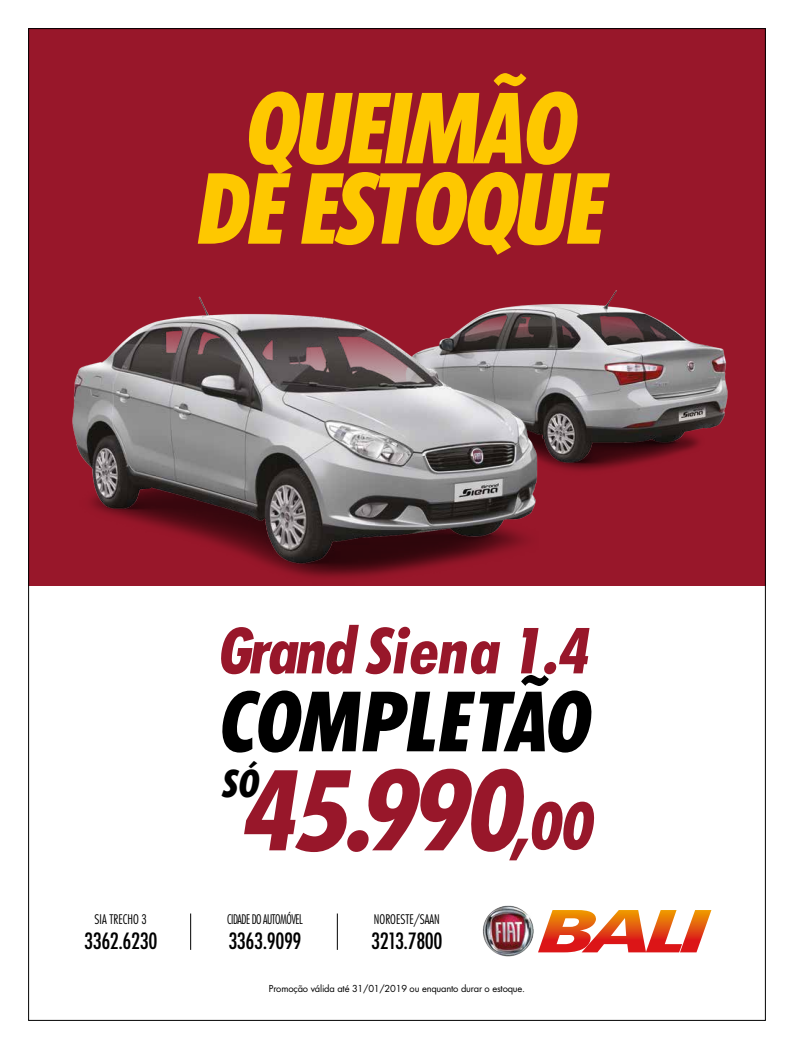
<style>
.page{position:relative;width:794px;height:1049px;background:#fff}
.page>*{position:absolute;margin:0;border:0;box-sizing:border-box;transform-origin:0 0}
.t1{font:italic 700 106.2px "Graphicus DT Cond";color:#98172a}
.t2{font:italic 700 93.3px/80.4px "Graphicus DT Cond";letter-spacing:-.04em;color:#fec800;text-align:center}
.t3{font:italic 700 79px "Graphicus DT Cond";color:#000}
.t4{font:italic 700 60.2px "Graphicus DT Cond";letter-spacing:-.02em;color:#98172a}
.t5{font:italic 700 36.1px "Graphicus DT Cond";color:#000}
.t6{font:500 condensed 21.8px "Futura";letter-spacing:-.02em;color:#000}
.t7{font:300 condensed 12.9px "Futura Std";color:#000}
.t8{font:300 condensed 12.9px "Futura Std";letter-spacing:-.04em;color:#000;scale:.94 1}
.t9{font:9.4px "Futura Std";letter-spacing:-.02em;color:#000}
.s1{font-size:61.9px}
</style>
<div class="page">
<div style="left:28px;top:28px;width:737px;height:557px;background:#98172a"></div>
<img style="left:538px;top:290px;width:190px;height:181px">
<img style="left:72px;top:296px;width:466px;height:282px">
<img style="left:482px;top:905px;width:52px;height:52px">
<svg style="left:538px;top:910px;width:173px;height:42px"></svg>
<hr style="left:190px;top:913px;width:1px;height:37px;background:#000">
<hr style="left:337px;top:913px;width:1px;height:37px;background:#000">
<h2 class="t2" style="left:192px;top:85px;width:411px">QUEIMÃO<br>DE ESTOQUE</h2>
<h3 class="t4" style="left:215px;top:611px;width:374px">Grand Siena 1.4</h3>
<h3 class="t3" style="left:215px;top:669px;width:373px">COMPLETÃO</h3>
<h3 class="t5" style="left:221px;top:759px;width:38px">SÓ</h3>
<h1 class="t1" style="left:239px;top:740px;width:352px">45.990<span class="s1">,00</span></h1>
<h3 class="t8" style="left:227px;top:912px;width:82px">CIDADE DO AUTOMÓVEL</h3>
<h3 class="t6" style="left:228px;top:927px;width:75px">3363.9099</h3>
<h3 class="t7" style="left:95px;top:912px;width:54px">SIA TRECHO 3</h3>
<h3 class="t7" style="left:374px;top:912px;width:67px">NOROESTE/SAAN</h3>
<h3 class="t6" style="left:371px;top:927px;width:73px">3213.7800</h3>
<h3 class="t6" style="left:84px;top:927px;width:75px">3362.6230</h3>
<p class="t9" style="left:269px;top:983px;width:258px">Promoção válida até 31/01/2019 ou enquanto durar o estoque.</p>
</div>
